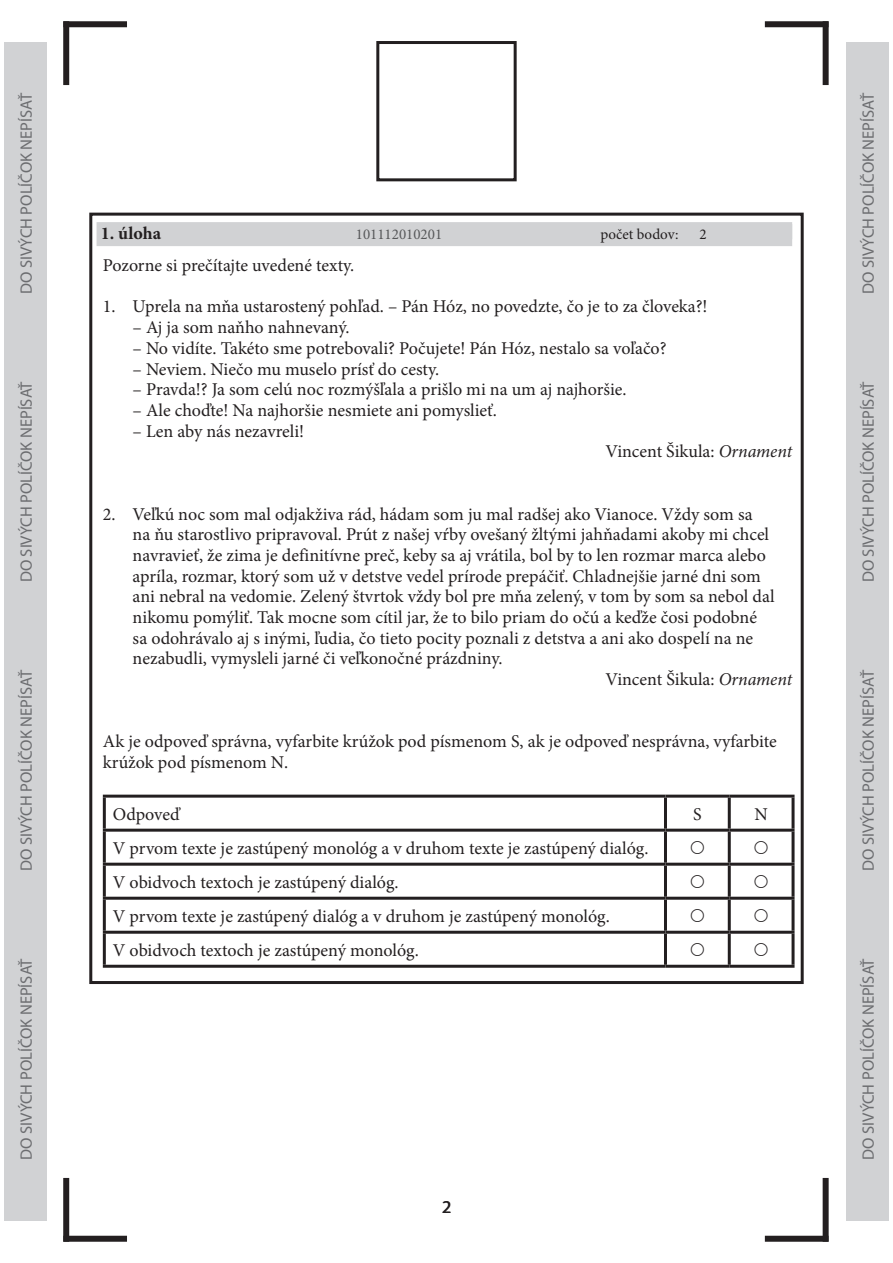
<style>
.page{position:relative;width:893px;height:1263px;background:#fff}
.page>*{position:absolute;margin:0;border:0;box-sizing:border-box;transform-origin:0 0}
.t1{font:18px/34px "Minion Pro";color:#231f20}
.t2{font:700 18px "Minion Pro";letter-spacing:.005em;color:#231f20}
.t3{font:18px "Myriad Pro";color:#231f20}
.t4{font:16.5px "Myriad Pro";color:#6c6d70}
.t5{font:15px "Minion Pro";color:#57585a}
.t6{font:15px "Minion Pro";letter-spacing:.005em;color:#231f20}
.s1{font-style:italic}
</style>
<div class="page">
<hr style="left:103px;top:795px;width:562px;height:3px;background:#231f20">
<hr style="left:103px;top:798px;width:3px;height:31px;background:#231f20">
<hr style="left:665px;top:795px;width:64px;height:3px;background:#231f20">
<hr style="left:664px;top:798px;width:3px;height:31px;background:#231f20">
<hr style="left:729px;top:795px;width:65px;height:3px;background:#231f20">
<hr style="left:728px;top:798px;width:3px;height:31px;background:#231f20">
<hr style="left:791px;top:798px;width:3px;height:31px;background:#231f20">
<hr style="left:103px;top:829px;width:562px;height:3px;background:#231f20">
<hr style="left:103px;top:832px;width:3px;height:31px;background:#231f20">
<hr style="left:665px;top:829px;width:64px;height:3px;background:#231f20">
<hr style="left:664px;top:832px;width:3px;height:31px;background:#231f20">
<hr style="left:729px;top:829px;width:65px;height:3px;background:#231f20">
<hr style="left:728px;top:832px;width:3px;height:31px;background:#231f20">
<hr style="left:791px;top:832px;width:3px;height:31px;background:#231f20">
<hr style="left:103px;top:863px;width:562px;height:3px;background:#231f20">
<hr style="left:103px;top:866px;width:3px;height:31px;background:#231f20">
<hr style="left:665px;top:863px;width:64px;height:3px;background:#231f20">
<hr style="left:664px;top:866px;width:3px;height:31px;background:#231f20">
<hr style="left:729px;top:863px;width:65px;height:3px;background:#231f20">
<hr style="left:728px;top:866px;width:3px;height:31px;background:#231f20">
<hr style="left:791px;top:866px;width:3px;height:31px;background:#231f20">
<hr style="left:103px;top:897px;width:562px;height:3px;background:#231f20">
<hr style="left:103px;top:900px;width:3px;height:31px;background:#231f20">
<hr style="left:665px;top:897px;width:64px;height:3px;background:#231f20">
<hr style="left:664px;top:900px;width:3px;height:31px;background:#231f20">
<hr style="left:729px;top:897px;width:65px;height:3px;background:#231f20">
<hr style="left:728px;top:900px;width:3px;height:31px;background:#231f20">
<hr style="left:791px;top:900px;width:3px;height:31px;background:#231f20">
<hr style="left:103px;top:931px;width:562px;height:3px;background:#231f20">
<hr style="left:103px;top:934px;width:3px;height:31px;background:#231f20">
<hr style="left:665px;top:931px;width:64px;height:3px;background:#231f20">
<hr style="left:664px;top:934px;width:3px;height:31px;background:#231f20">
<hr style="left:729px;top:931px;width:65px;height:3px;background:#231f20">
<hr style="left:728px;top:934px;width:3px;height:31px;background:#231f20">
<hr style="left:791px;top:934px;width:3px;height:31px;background:#231f20">
<hr style="left:103px;top:965px;width:562px;height:3px;background:#231f20">
<hr style="left:665px;top:965px;width:64px;height:3px;background:#231f20">
<hr style="left:729px;top:965px;width:65px;height:3px;background:#231f20">
<div style="left:97px;top:222px;width:695px;height:24px;background:#d1d2d4"></div>
<div style="left:89px;top:213px;width:715px;height:771px;border:3px solid #231f20"></div>
<div style="left:63px;top:21px;width:64px;height:6px;background:#231f20"></div>
<div style="left:63px;top:21px;width:6px;height:64px;background:#231f20"></div>
<div style="left:765px;top:21px;width:63px;height:6px;background:#231f20"></div>
<div style="left:823px;top:21px;width:6px;height:64px;background:#231f20"></div>
<div style="left:63px;top:1236px;width:64px;height:6px;background:#231f20"></div>
<div style="left:63px;top:1178px;width:6px;height:64px;background:#231f20"></div>
<div style="left:765px;top:1236px;width:63px;height:6px;background:#231f20"></div>
<div style="left:823px;top:1178px;width:6px;height:64px;background:#231f20"></div>
<div style="left:4px;top:43px;width:43px;height:1167px;background:#d1d2d4"></div>
<div style="left:846px;top:43px;width:43px;height:1167px;background:#d1d2d4"></div>
<div style="left:376px;top:41px;width:141px;height:140px;border:3px solid #231f20"></div>
<p class="t4" style="left:16px;top:294px;width:203px;rotate:-90deg">DO SIVÝCH POLÍČOK NEPÍSAŤ</p>
<p class="t4" style="left:16px;top:582px;width:203px;rotate:-90deg">DO SIVÝCH POLÍČOK NEPÍSAŤ</p>
<p class="t4" style="left:16px;top:871px;width:203px;rotate:-90deg">DO SIVÝCH POLÍČOK NEPÍSAŤ</p>
<p class="t4" style="left:16px;top:1159px;width:203px;rotate:-90deg">DO SIVÝCH POLÍČOK NEPÍSAŤ</p>
<p class="t2" style="left:101px;top:221px;width:62px">1. úloha</p>
<p class="t5" style="left:356px;top:224px;width:88px">101112010201</p>
<p class="t6" style="left:600px;top:224px;width:80px">počet bodov:</p>
<p class="t6" style="left:699px;top:224px;width:9px">2</p>
<p class="t1" style="left:103px;top:248px;width:253px">Pozorne si prečítajte uvedené texty.</p>
<p class="t1" style="left:103px;top:290px;width:606px">1. Uprela na mňa ustarostený pohľad. – Pán Hóz, no povedzte, čo je to za človeka?!</p>
<p class="t1" style="left:133px;top:310px;width:218px">– Aj ja som naňho nahnevaný.</p>
<p class="t1" style="left:133px;top:331px;width:535px">– No vidíte. Takéto sme potrebovali? Počujete! Pán Hóz, nestalo sa voľačo?</p>
<p class="t1" style="left:133px;top:352px;width:308px">– Neviem. Niečo mu muselo prísť do cesty.</p>
<p class="t1" style="left:133px;top:373px;width:495px">– Pravda!? Ja som celú noc rozmýšľala a prišlo mi na um aj najhoršie.</p>
<p class="t1" style="left:133px;top:393px;width:366px">– Ale choďte! Na najhoršie nesmiete ani pomyslieť.</p>
<p class="t1" style="left:133px;top:414px;width:173px">– Len aby nás nezavreli!</p>
<p class="t1" style="left:606px;top:435px;width:188px">Vincent Šikula: <span class="s1">Ornament</span></p>
<p class="t1" style="left:103px;top:497px;width:651px">2. Veľkú noc som mal odjakživa rád, hádam som ju mal radšej ako Vianoce. Vždy som sa</p>
<p class="t1" style="left:133px;top:517px;width:638px">na ňu starostlivo pripravoval. Prút z našej vŕby ovešaný žltými jahňadami akoby mi chcel</p>
<p class="t1" style="left:133px;top:538px;width:635px">navravieť, že zima je definitívne preč, keby sa aj vrátila, bol by to len rozmar marca alebo</p>
<p class="t1" style="left:133px;top:559px;width:630px">apríla, rozmar, ktorý som už v detstve vedel prírode prepáčiť. Chladnejšie jarné dni som</p>
<p class="t1" style="left:133px;top:580px;width:643px">ani nebral na vedomie. Zelený štvrtok vždy bol pre mňa zelený, v tom by som sa nebol dal</p>
<p class="t1" style="left:133px;top:600px;width:626px">nikomu pomýliť. Tak mocne som cítil jar, že to bilo priam do očú a keďže čosi podobné</p>
<p class="t1" style="left:133px;top:621px;width:622px">sa odohrávalo aj s inými, ľudia, čo tieto pocity poznali z detstva a ani ako dospelí na ne</p>
<p class="t1" style="left:133px;top:642px;width:371px">nezabudli, vymysleli jarné či veľkonočné prázdniny.</p>
<p class="t1" style="left:606px;top:662px;width:188px">Vincent Šikula: <span class="s1">Ornament</span></p>
<p class="t1" style="left:103px;top:731px;width:675px;line-height:20.7px">Ak je odpoveď správna, vyfarbite krúžok pod písmenom S, ak je odpoveď nesprávna, vyfarbite krúžok pod písmenom N.</p>
<p class="t1" style="left:113px;top:797px;width:68px">Odpoveď</p>
<p class="t1" style="left:693px;top:797px;width:10px">S</p>
<p class="t1" style="left:754px;top:797px;width:15px">N</p>
<p class="t1" style="left:113px;top:831px;width:537px">V prvom texte je zastúpený monológ a v druhom texte je zastúpený dialóg.<br>V obidvoch textoch je zastúpený dialóg.<br>V prvom texte je zastúpený dialóg a v druhom je zastúpený monológ.<br>V obidvoch textoch je zastúpený monológ.</p>
<p class="t3" style="left:442px;top:1195px;width:11px">2</p>
<p class="t4" style="left:858px;top:294px;width:203px;rotate:-90deg">DO SIVÝCH POLÍČOK NEPÍSAŤ</p>
<p class="t4" style="left:858px;top:582px;width:203px;rotate:-90deg">DO SIVÝCH POLÍČOK NEPÍSAŤ</p>
<p class="t4" style="left:858px;top:871px;width:203px;rotate:-90deg">DO SIVÝCH POLÍČOK NEPÍSAŤ</p>
<p class="t4" style="left:858px;top:1159px;width:203px;rotate:-90deg">DO SIVÝCH POLÍČOK NEPÍSAŤ</p>
</div>
